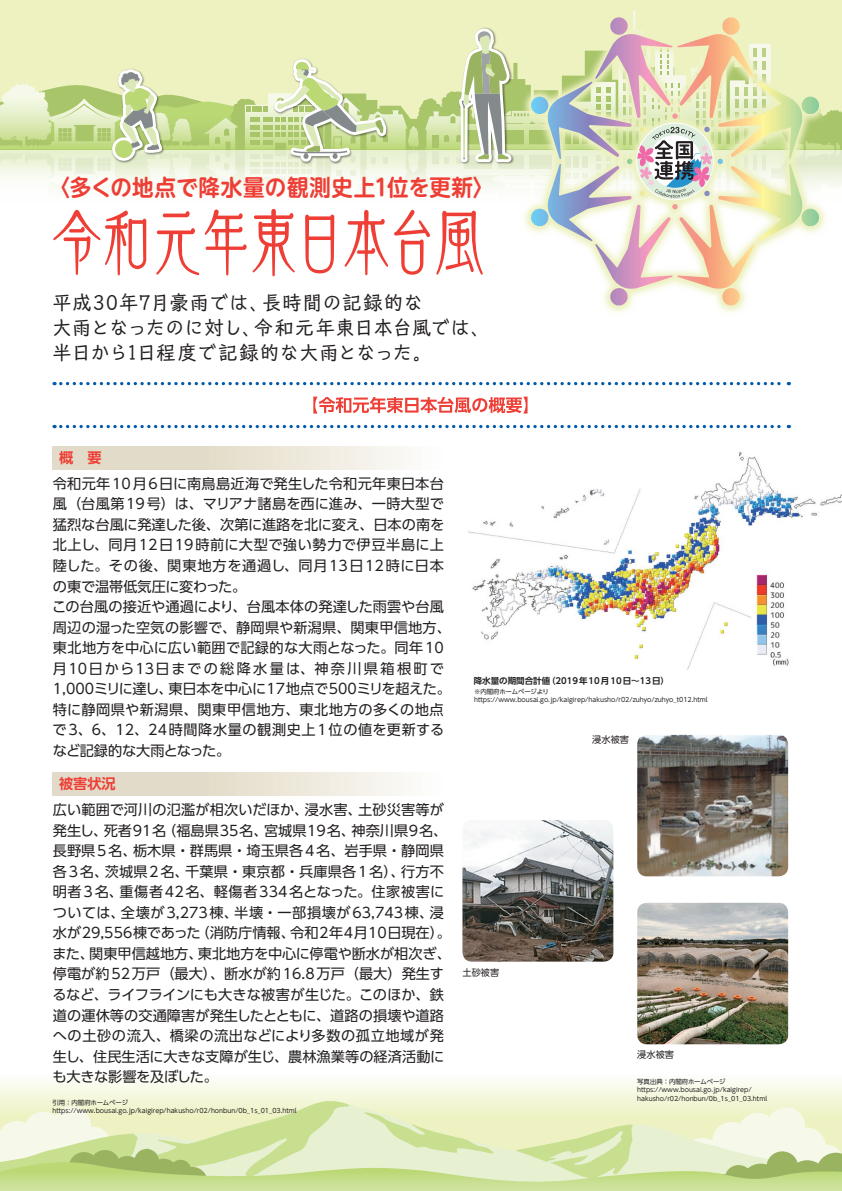
<style>
.page{position:relative;width:842px;height:1191px;background:#fff}
.page>*{position:absolute;margin:0;border:0;box-sizing:border-box;transform-origin:0 0}
.t1{font:70.9px "Orb Std";letter-spacing:-.19em;color:#ee3e35;scale:.82 1}
.t2{font:700 22.7px "UD Shin M Go Pr 6 N De";letter-spacing:.02em;color:#ee3e35;scale:.95 1}
.t3{font:19.8px/24.8px "Talking Std";letter-spacing:-.005em;color:#231f20}
.t4{font:14.2px/20.6px "UD Shin Go Pr 6";letter-spacing:.005em;color:#231f20}
.t5{font:700 14.2px "UD Shin Go Pr 6 De";color:#ee3e35}
.t6{font:9.2px "UD Shin Go Pr 6";color:#231f20}
.t7{font:700 8.5px "UD Shin Go Pr 6 De";color:#231f20}
.t8{font:6.4px/8.5px "UD Shin Go Pr 6";color:#231f20}
</style>
<div class="page">
<div style="left:0;top:0;width:842px;height:149px;background:#eef2c1"></div>
<svg style="left:0;top:1080px;width:842px;height:20px"></svg>
<svg style="left:633px;top:1100px;width:209px;height:21px;background:#f1f4cf"></svg>
<svg style="left:0;top:1095px;width:633px;height:26px;background:#eef3cd"></svg>
<svg style="left:0;top:1121px;width:842px;height:70px;background:#d7e6af"></svg>
<img style="left:590px;top:13px;width:170px;height:297px">
<svg style="left:0;top:17px;width:842px;height:234px"></svg>
<div style="left:115px;top:140px;width:18px;height:18px;background:#bad874;border-radius:50%"></div>
<img style="left:468px;top:451px;width:374px;height:219px">
<img style="left:637px;top:735px;width:151px;height:141px">
<img style="left:462px;top:820px;width:151px;height:141px">
<img style="left:637px;top:902px;width:151px;height:142px">
<svg style="left:61px;top:382px;width:728px;height:3px"></svg>
<svg style="left:61px;top:425px;width:728px;height:3px"></svg>
<svg style="left:313px;top:396px;width:214px;height:17px"></svg>
<div style="left:52px;top:446px;width:391px;height:23px;background:linear-gradient(to right,#ddd3bc,#faf8f4)"></div>
<div style="left:52px;top:772px;width:391px;height:23px;background:linear-gradient(to right,#ddd3bc,#faf8f4)"></div>
<h2 class="t2" style="left:48px;top:168px;width:471px">〈多くの地点で降水量の観測史上1位を更新〉</h2>
<h1 class="t1" style="left:48px;top:191px;width:538px">令和元年東日本台風</h1>
<h3 class="t3" style="left:52px;top:289px;width:440px">平成30年7月豪雨では、長時間の記録的な<br>大雨となったのに対し、令和元年東日本台風では、半日から1日程度で記録的な大雨となった。</h3>
<p class="t5" style="left:59px;top:446px;width:44px">概　要</p>
<p class="t4" style="left:52px;top:472px;width:400px">令和元年10月6日に南鳥島近海で発生した令和元年東日本台風（台風第19号）は、マリアナ諸島を西に進み、一時大型で猛烈な台風に発達した後、次第に進路を北に変え、日本の南を北上し、同月12日19時前に大型で強い勢力で伊豆半島に上陸した。その後、関東地方を通過し、同月13日12時に日本の東で温帯低気圧に変わった。<br>この台風の接近や通過により、台風本体の発達した雨雲や台風周辺の湿った空気の影響で、静岡県や新潟県、関東甲信地方、東北地方を中心に広い範囲で記録的な大雨となった。同年10月10日から13日までの総降水量は、神奈川県箱根町で<br>1,000ミリに達し、東日本を中心に17地点で500ミリを超えた。特に静岡県や新潟県、関東甲信地方、東北地方の多くの地点で3、6、12、24時間降水量の観測史上1位の値を更新するなど記録的な大雨となった。</p>
<p class="t5" style="left:59px;top:772px;width:58px">被害状況</p>
<p class="t4" style="left:52px;top:799px;width:400px">広い範囲で河川の氾濫が相次いだほか、浸水害、土砂災害等が発生し、死者91名（福島県35名、宮城県19名、神奈川県9名、長野県5名、栃木県・群馬県・埼玉県各4名、岩手県・静岡県各3名、茨城県2名、千葉県・東京都・兵庫県各1名）、行方不明者3名、重傷者42名、軽傷者334名となった。住家被害については、全壊が3,273棟、半壊・一部損壊が63,743棟、浸水が29,556棟であった（消防庁情報、令和2年4月10日現在）。また、関東甲信越地方、東北地方を中心に停電や断水が相次ぎ、停電が約52万戸（最大）、断水が約16.8万戸（最大）発生するなど、ライフラインにも大きな被害が生じた。このほか、鉄道の運休等の交通障害が発生したとともに、道路の損壊や道路への土砂の流入、橋梁の流出などにより多数の孤立地域が発生し、住民生活に大きな支障が生じ、農林漁業等の経済活動にも大きな影響を及ぼした。</p>
<p class="t8" style="left:52px;top:1097px;width:246px">引用：内閣府ホームページhttps://www.bousai.go.jp/kaigirep/hakusho/r02/honbun/0b_1s_01_03.html</p>
<p class="t7" style="left:474px;top:673px;width:197px">降水量の期間合計値（2019年10月10日～13日）</p>
<p class="t8" style="left:474px;top:687px;width:235px">※内閣府ホームページよりhttps://www.bousai.go.jp/kaigirep/hakusho/r02/zuhyo/zuhyo_t012.html</p>
<p class="t6" style="left:462px;top:964px;width:38px">土砂被害</p>
<p class="t6" style="left:592px;top:732px;width:38px">浸水被害</p>
<p class="t6" style="left:637px;top:1047px;width:38px">浸水被害</p>
<p class="t8" style="left:637px;top:1076px;width:131px">写真出典：内閣府ホームページhttps://www.bousai.go.jp/kaigirep/ hakusho/r02/honbun/0b_1s_01_03.html</p>
</div>
